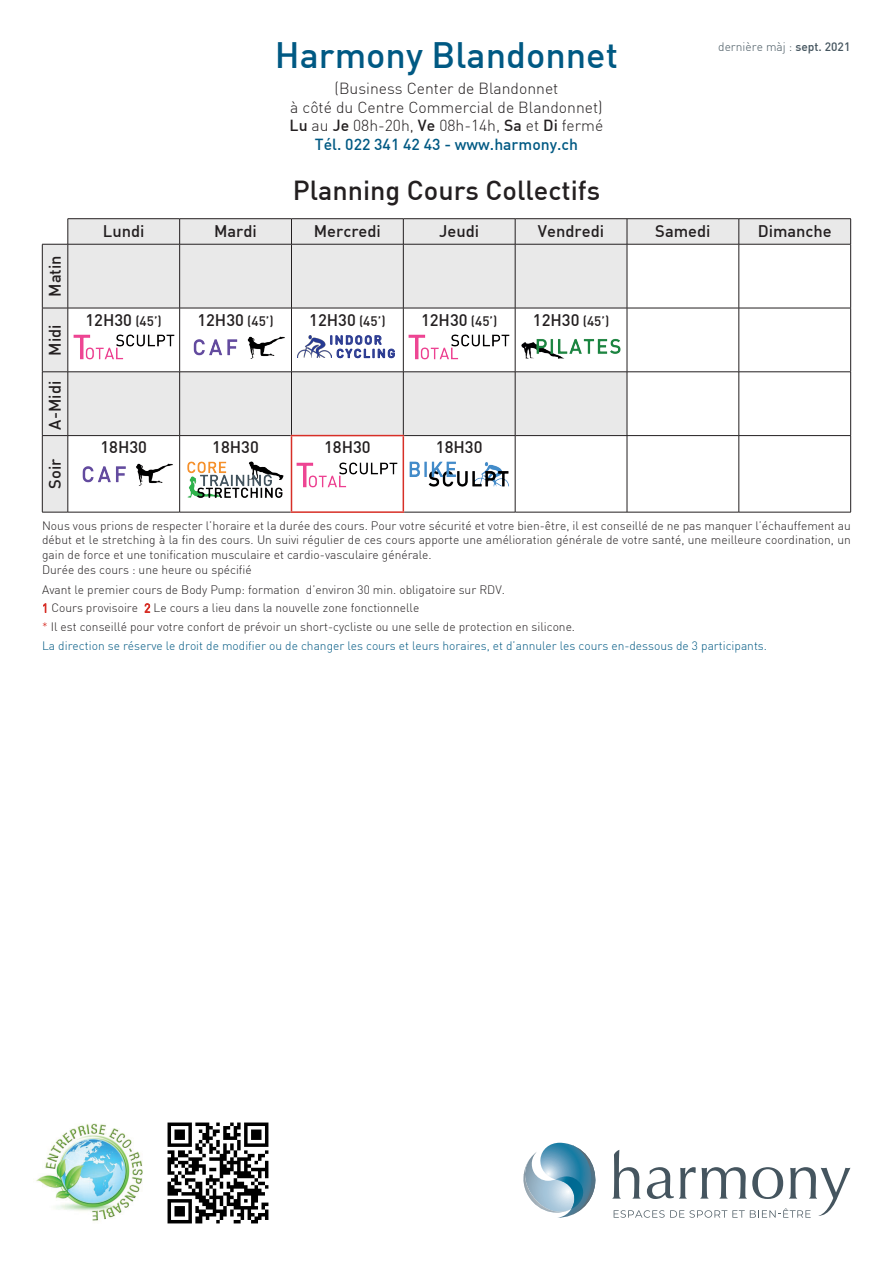
<style>
.page{position:relative;width:893px;height:1263px;background:#fff}
.page>*{position:absolute;margin:0;border:0;box-sizing:border-box;transform-origin:0 0}
.t1{font:500 36px "DIN";color:#005983}
.t2{font:500 27px "DIN";color:#231f20}
.t3{font:500 16.5px "DIN";color:#231f20}
.t4{font:500 16.5px "DIN";color:#231f20}
.t5{font:300 15.75px/18.9px "DIN";color:#231f20;text-align:center}
.t6{font:300 12px/14.7px "DIN";color:#231f20}
.t7{font:300 12px "DIN";color:#45555f}
.t8{font:500 11.85px "DIN";letter-spacing:.15em;color:#283890}
.s1{font-weight:500}
.s2{font-weight:500;color:#005983}
.s3{font-size:13.5px}
.s4{color:#d72f27}
.s5{color:#005983}
</style>
<div class="page">
<img style="left:36px;top:1123px;width:107px;height:98px">
<hr style="left:68px;top:218px;width:112px;height:1px;background:#231f20">
<hr style="left:180px;top:218px;width:111px;height:1px;background:#231f20">
<hr style="left:291px;top:218px;width:112px;height:1px;background:#231f20">
<hr style="left:403px;top:218px;width:112px;height:1px;background:#231f20">
<hr style="left:515px;top:218px;width:112px;height:1px;background:#231f20">
<hr style="left:627px;top:218px;width:112px;height:1px;background:#231f20">
<hr style="left:739px;top:218px;width:112px;height:1px;background:#231f20">
<svg style="left:42px;top:219px;width:809px;height:294px"></svg>
<img style="left:298px;top:336px;width:33px;height:21px">
<img style="left:408px;top:333px;width:103px;height:27px">
<img style="left:520px;top:333px;width:102px;height:27px">
<img style="left:73px;top:461px;width:101px;height:26px">
<img style="left:186px;top:460px;width:99px;height:38px">
<img style="left:296px;top:462px;width:103px;height:26px">
<img style="left:409px;top:461px;width:101px;height:26px">
<svg style="left:43px;top:604px;width:3px;height:9px"></svg>
<svg style="left:145px;top:603px;width:5px;height:10px"></svg>
<svg style="left:523px;top:1143px;width:73px;height:75px"></svg>
<svg style="left:612px;top:1150px;width:238px;height:68px"></svg>
<img style="left:167px;top:1122px;width:102px;height:102px">
<h1 class="t1" style="left:275px;top:32px;width:345px">Harmony Blandonnet</h1>
<h3 class="t5" style="left:290px;top:78px;width:315px">(Business Center de Blandonnet<br>à côté du Centre Commercial de Blandonnet)<br><span class="s1">Lu</span> au <span class="s1">Je</span> 08h-20h, <span class="s1">Ve</span> 08h-14h, <span class="s1">Sa</span> et <span class="s1">Di</span> fermé <span class="s2">Tél. 022 341 42 43 - www.harmony.ch</span></h3>
<h2 class="t2" style="left:293px;top:173px;width:309px">Planning Cours Collectifs</h2>
<p class="t7" style="left:718px;top:40px;width:134px">dernière màj : <span class="s1">sept. 2021</span></p>
<h3 class="t4" style="left:44px;top:297px;width:43px;rotate:-90deg">Matin</h3>
<h3 class="t4" style="left:44px;top:355px;width:33px;rotate:-90deg">Midi</h3>
<h3 class="t4" style="left:44px;top:430px;width:50px;rotate:-90deg">A-Midi</h3>
<h3 class="t4" style="left:44px;top:489px;width:32px;rotate:-90deg">Soir</h3>
<h3 class="t4" style="left:103px;top:220px;width:43px">Lundi</h3>
<h3 class="t4" style="left:214px;top:220px;width:44px">Mardi</h3>
<h3 class="t4" style="left:314px;top:220px;width:69px">Mercredi</h3>
<h3 class="t4" style="left:439px;top:220px;width:42px">Jeudi</h3>
<h3 class="t4" style="left:538px;top:220px;width:68px">Vendredi</h3>
<h3 class="t4" style="left:655px;top:220px;width:57px">Samedi</h3>
<h3 class="t4" style="left:758px;top:220px;width:76px">Dimanche</h3>
<h3 class="t3" style="left:86px;top:309px;width:78px">12H30 <span class="s3">(45’)</span></h3>
<h3 class="t3" style="left:197px;top:309px;width:78px">12H30 <span class="s3">(45’)</span></h3>
<h3 class="t3" style="left:309px;top:309px;width:78px">12H30 <span class="s3">(45’)</span></h3>
<p class="t8" style="left:336px;top:346px;width:60px">CYCLING</p>
<p class="t8" style="left:330px;top:332px;width:54px">INDOOR</p>
<h3 class="t3" style="left:421px;top:309px;width:78px">12H30 <span class="s3">(45’)</span></h3>
<h3 class="t3" style="left:533px;top:309px;width:78px">12H30 <span class="s3">(45’)</span></h3>
<h3 class="t3" style="left:100px;top:437px;width:48px">18H30</h3>
<h3 class="t3" style="left:212px;top:437px;width:48px">18H30</h3>
<h3 class="t3" style="left:324px;top:437px;width:48px">18H30</h3>
<h3 class="t3" style="left:436px;top:437px;width:48px">18H30</h3>
<p class="t6" style="left:42px;top:518px;width:810px">Nous vous prions de respecter l’horaire et la durée des cours. Pour votre sécurité et votre bien-être, il est conseillé de ne pas manquer l’échauffement au début et le stretching à la fin des cours. Un suivi régulier de ces cours apporte une amélioration générale de votre santé, une meilleure coordination, un gain de force et une tonification musculaire et cardio-vasculaire générale.<br>Durée des cours : une heure ou spécifié</p>
<p class="t6" style="left:42px;top:580px;width:726px;line-height:18.6px">Avant le premier cours de Body Pump: formation d’environ 30 min. obligatoire sur RDV.<br><span class="s4">1</span> Cours provisoire <span class="s4">2</span> Le cours a lieu dans la nouvelle zone fonctionnelle<br><span class="s4">*</span> Il est conseillé pour votre confort de prévoir un short-cycliste ou une selle de protection en silicone.<br><span class="s5">La direction se réserve le droit de modifier ou de changer les cours et leurs horaires, et d’annuler les cours en-dessous de 3 participants.</span></p>
</div>
